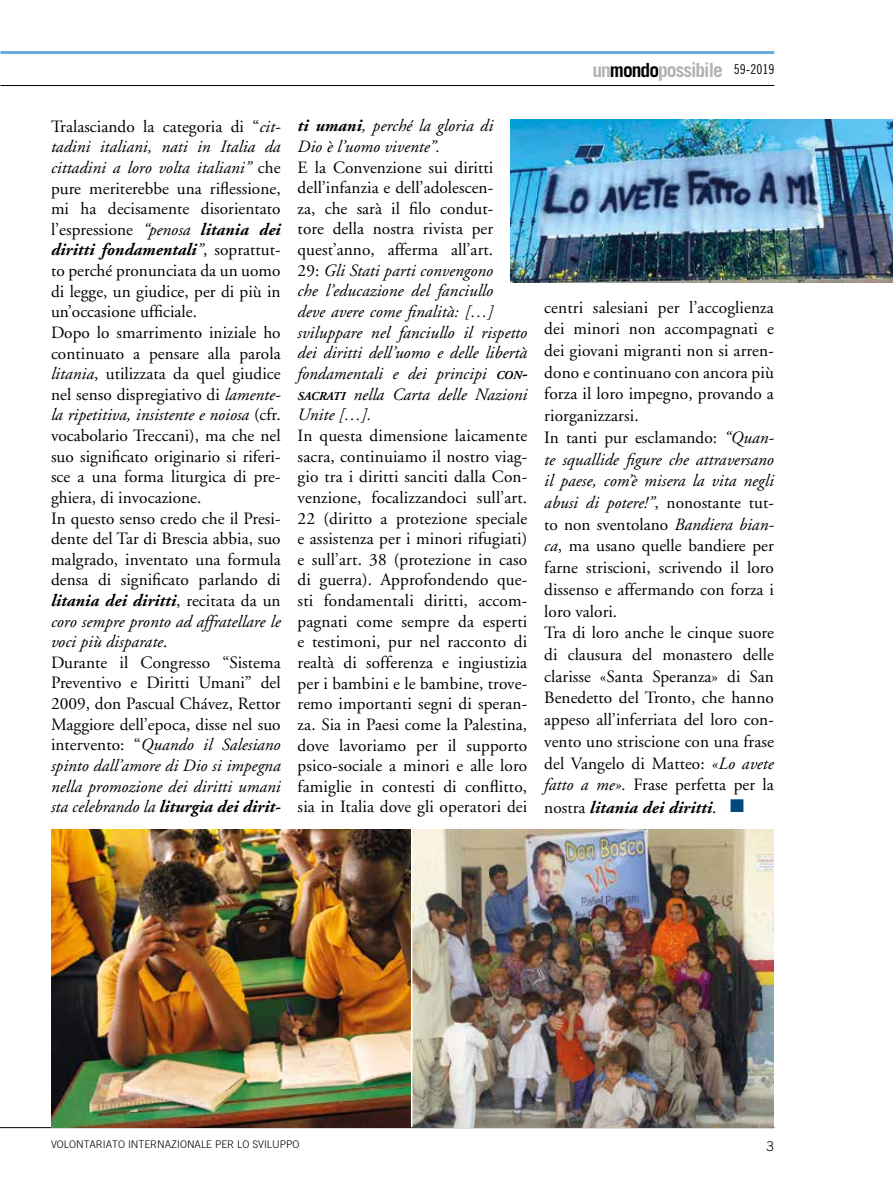
<style>
.page{position:relative;width:893px;height:1191px;background:#fff}
.page>*{position:absolute;margin:0;border:0;box-sizing:border-box;transform-origin:0 0}
.t1{font:700 19.5px "Trade Gothic";letter-spacing:-.05em;color:#b3b2b2}
.t2{font:17.25px/20.5px "Adobe Garamond";letter-spacing:.005em;color:#000}
.t3{font:13.5px "Trade Gothic Cond Eighteen";color:#000}
.t4{font:300 13.5px "Trade Gothic";color:#000}
.t5{font:300 10.5px "Trade Gothic";color:#000}
.s1{color:#000}
.s2{font-style:italic}
.s3{font-weight:700;font-style:italic}
.s4{font-weight:700;font-style:italic;font-size:12.15px}
.s5{color:#00497f}
</style>
<div class="page">
<hr style="left:0;top:85px;width:774px;height:1px;background:#000">
<hr style="left:0;top:51px;width:774px;height:3px;background:#69acdf">
<hr style="left:0;top:1127px;width:774px;height:1px;background:#000">
<img style="left:51px;top:829px;width:723px;height:298px">
<hr style="left:411px;top:787px;width:1px;height:340px;background:#fff">
<img style="left:510px;top:119px;width:383px;height:164px">
<p class="t1" style="left:592px;top:58px;width:132px">un<span class="s1">mondo</span>possibile</p>
<p class="t3" style="left:734px;top:62px;width:42px">59-2019</p>
<p class="t2" style="left:51px;top:116px;width:231px">Tralasciando la categoria di “<span class="s2">cit&shy;tadini italiani, nati in Italia da cittadini a loro volta italiani”</span> che pure meriterebbe una riflessione, mi ha decisamente disorientato l’espressione <span class="s2">“penosa</span> <span class="s3">litania dei diritti fondamentali</span><span class="s2">”</span>, soprattut&shy;to perché pronunciata da un uomo di legge, un giudice, per di più in un’occasione ufficiale.<br>Dopo lo smarrimento iniziale ho continuato a pensare alla parola <span class="s2">litania</span>, utilizzata da quel giudice nel senso dispregiativo di <span class="s2">lamente&shy;la ripetitiva, insistente e noiosa</span> (cfr. vocabolario Treccani), ma che nel suo significato originario si riferi&shy;sce a una forma liturgica di pre&shy;ghiera, di invocazione.<br>In questo senso credo che il Presi&shy;dente del Tar di Brescia abbia, suo malgrado, inventato una formula densa di significato parlando di <span class="s3">litania dei diritti</span>, recitata da un <span class="s2">coro sempre pronto ad affratellare le voci più disparate</span>.<br>Durante il Congresso “Sistema Preventivo e Diritti Umani” del 2009, don Pascual Chávez, Rettor Maggiore dell’epoca, disse nel suo intervento: “<span class="s2">Quando il Salesiano spinto dall’amore di Dio si impegna nella promozione dei diritti umani sta celebrando la</span> <span class="s3">liturgia dei dirit-</span></p>
<p class="t2" style="left:298px;top:116px;width:231px"><span class="s3">ti umani</span><span class="s2">, perché la gloria di<br>Dio è l’uomo vivente”.<br></span>E la Convenzione sui diritti dell’infanzia e dell’adolescen-<br>za, che sarà il filo condut-<br>tore della nostra rivista per quest’anno, afferma all’art.<br>29: <span class="s2">Gli Stati parti convengono<br>che l’educazione del fanciullo<br>deve avere come finalità: […] sviluppare nel fanciullo il rispetto dei diritti dell’uomo e delle libertà fondamentali e dei principi</span> <span class="s4">CON</span><span class="s3">-<br></span><span class="s4">SACRATI</span> <span class="s2">nella Carta delle Nazioni<br>Unite […].<br></span>In questa dimensione laicamente sacra, continuiamo il nostro viag&shy;gio tra i diritti sanciti dalla Con&shy;venzione, focalizzandoci sull’art.<br>22 (diritto a protezione speciale e assistenza per i minori rifugiati) e sull’art. 38 (protezione in caso di guerra). Approfondendo que&shy;sti fondamentali diritti, accom&shy;pagnati come sempre da esperti e testimoni, pur nel racconto di realtà di sofferenza e ingiustizia per i bambini e le bambine, trove&shy;remo importanti segni di speran&shy;za. Sia in Paesi come la Palestina, dove lavoriamo per il supporto psico-sociale a minori e alle loro famiglie in contesti di conflitto, sia in Italia dove gli operatori dei</p>
<p class="t2" style="left:544px;top:297px;width:231px;line-height:21.8px">centri salesiani per l’accoglienza dei minori non accompagnati e dei giovani migranti non si arren&shy;dono e continuano con ancora più forza il loro impegno, provando a riorganizzarsi.<br>In tanti pur esclamando: <span class="s2">“Quan&shy;te squallide figure che attraversano il paese, com’è misera la vita negli abusi di potere!”</span>, nonostante tut&shy;to non sventolano <span class="s2">Bandiera bian&shy;ca</span>, ma usano quelle bandiere per farne striscioni, scrivendo il loro dissenso e affermando con forza i loro valori.<br>Tra di loro anche le cinque suore di clausura del monastero delle clarisse «Santa Speranza» di San<br>Benedetto del Tronto, che hanno appeso all’inferriata del loro con&shy;vento uno striscione con una frase del Vangelo di Matteo: <span class="s2">«Lo avete fatto a me».</span> Frase perfetta per la nostra <span class="s3">litania dei diritti</span>. <span class="s5">■</span></p>
<p class="t5" style="left:51px;top:1138px;width:250px">VOLONTARIATO INTERNAZIONALE PER LO SVILUPPO</p>
<p class="t4" style="left:766px;top:1137px;width:9px">3</p>
</div>
